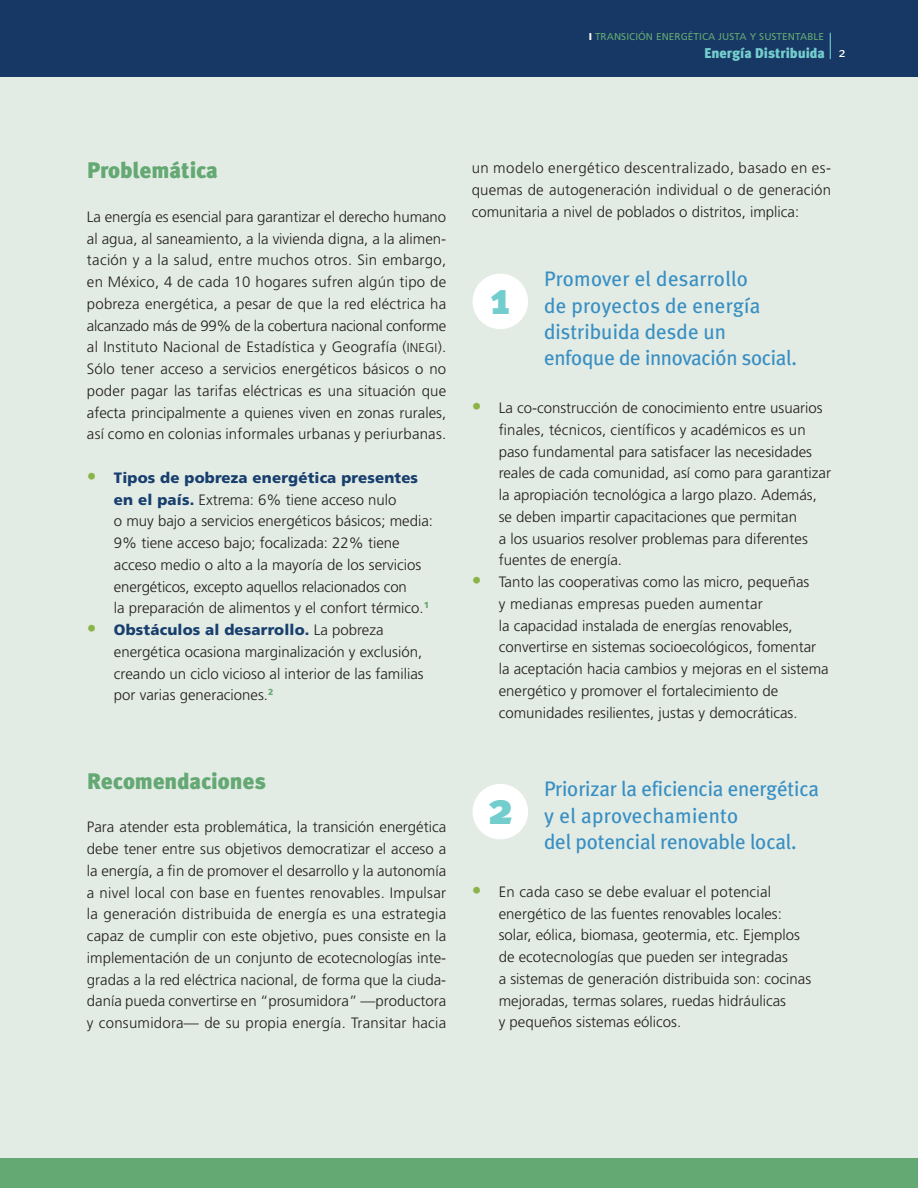
<style>
.page{position:relative;width:918px;height:1188px;background:#fff}
.page>*{position:absolute;margin:0;border:0;box-sizing:border-box;transform-origin:0 0}
.t1{font:900 45px "Meta Plus";color:#74cdcd}
.F_T1{font:900 22.5px "Meta Plus";color:#64a873}
.F_Tit_numerotes{font:21px/26.2px "Meta Plus";letter-spacing:-.01em;color:#388fc3}
.F_TB_primera{font:300 15px/21.8px "Frutiger LT Std";color:#231f20}
.t2{font:900 14.1px "Meta Plus";color:#74cdcd}
.t3{font:13.5px "Meta Plus";color:#fff}
.t4{font:9.9px "Frutiger LT Std";letter-spacing:.01em;color:#64a873}
.s1{font-weight:900;color:#fff}
.s2{font-family:"Frutiger LT Std Light SC850";font-weight:400;font-size:12.75px}
.s3{font-size:19.5px;color:#8cb348}
.s4{font-weight:900;color:#173e6d}
</style>
<div class="page">
<div style="left:0;top:77px;width:918px;height:1082px;background:#e2ebe4"></div>
<div style="left:0;top:1159px;width:918px;height:29px;background:#64a873"></div>
<div style="left:0;top:0;width:918px;height:77px;background:#173764"></div>
<div style="left:473px;top:274px;width:55px;height:55px;background:#fff;border-radius:50%"></div>
<div style="left:473px;top:784px;width:55px;height:55px;background:#fff;border-radius:50%"></div>
<svg style="left:830px;top:33px;width:1px;height:26px"></svg>
<p class="t4" style="left:589px;top:31px;width:237px"><span class="s1">I</span> TRANSICIÓN ENERGÉTICA JUSTA Y SUSTENTABLE</p>
<p class="t2" style="left:704px;top:45px;width:123px">Energía Distribuida</p>
<p class="t3" style="left:838px;top:45px;width:9px">2</p>
<p class="F_T1" style="left:87px;top:157px;width:133px">Problemática</p>
<p class="F_TB_primera" style="left:87px;top:206px;width:361px;text-align:justify">La energía es esencial para garantizar el derecho humano al agua, al saneamiento, a la vivienda digna, a la alimen&shy;tación y a la salud, entre muchos otros. Sin embargo, en México, 4 de cada 10 hogares sufren algún tipo de pobreza energética, a pesar de que la red eléctrica ha alcanzado más de 99% de la cobertura nacional conforme al Instituto Nacional de Estadística y Geografía (<span class="s2">inegi</span>).<br>Sólo tener acceso a servicios energéticos básicos o no poder pagar las tarifas eléctricas es una situación que afecta principalmente a quienes viven en zonas rurales, así como en colonias informales urbanas y periurbanas.</p>
<p class="F_TB_primera" style="left:114px;top:467px;width:321px;text-indent:-27px"><span class="s3">•</span> <span class="s4">Tipos de pobreza energética presentes en el país.</span> Extrema: 6% tiene acceso nulo<br>o muy bajo a servicios energéticos básicos; media:<br>9% tiene acceso bajo; focalizada: 22% tiene acceso medio o alto a la mayoría de los servicios energéticos, excepto aquellos relacionados con<br>la preparación de alimentos y el confort térmico.<sup>1</sup></p>
<p class="F_TB_primera" style="left:114px;top:619px;width:311px;text-indent:-27px"><span class="s3">•</span> <span class="s4">Obstáculos al desarrollo.</span> La pobreza energética ocasiona marginalización y exclusión, creando un ciclo vicioso al interior de las familias por varias generaciones.<sup>2</sup></p>
<p class="F_T1" style="left:87px;top:768px;width:180px">Recomendaciones</p>
<p class="F_TB_primera" style="left:87px;top:817px;width:361px;text-align:justify">Para atender esta problemática, la transición energética debe tener entre sus objetivos democratizar el acceso a la energía, a fin de promover el desarrollo y la autonomía a nivel local con base en fuentes renovables. Impulsar la generación distribuida de energía es una estrategia capaz de cumplir con este objetivo, pues consiste en la implementación de un conjunto de ecotecnologías inte&shy;gradas a la red eléctrica nacional, de forma que la ciuda&shy;danía pueda convertirse en “prosumidora” —productora y consumidora— de su propia energía. Transitar hacia</p>
<p class="F_TB_primera" style="left:472px;top:157px;width:361px;text-align:justify">un modelo energético descentralizado, basado en es&shy;quemas de autogeneración individual o de generación comunitaria a nivel de poblados o distritos, implica:</p>
<p class="F_Tit_numerotes" style="left:544px;top:266px;width:254px">Promover el desarrollo<br>de proyectos de energía distribuida desde un enfoque de innovación social.</p>
<p class="F_TB_primera" style="left:499px;top:397px;width:334px;text-indent:-27px"><span class="s3">•</span> La co-construcción de conocimiento entre usuarios finales, técnicos, científicos y académicos es un paso fundamental para satisfacer las necesidades reales de cada comunidad, así como para garantizar la apropiación tecnológica a largo plazo. Además, se deben impartir capacitaciones que permitan<br>a los usuarios resolver problemas para diferentes fuentes de energía.</p>
<p class="F_TB_primera" style="left:499px;top:571px;width:331px;text-indent:-27px"><span class="s3">•</span> Tanto las cooperativas como las micro, pequeñas<br>y medianas empresas pueden aumentar<br>la capacidad instalada de energías renovables, convertirse en sistemas socioecológicos, fomentar la aceptación hacia cambios y mejoras en el sistema energético y promover el fortalecimiento de comunidades resilientes, justas y democráticas.</p>
<p class="t1" style="left:491px;top:272px;width:20px">1</p>
<p class="F_Tit_numerotes" style="left:544px;top:776px;width:276px">Priorizar la eficiencia energética y el aprovechamiento<br>del potencial renovable local.</p>
<p class="F_TB_primera" style="left:499px;top:881px;width:314px;text-indent:-27px"><span class="s3">•</span> En cada caso se debe evaluar el potencial energético de las fuentes renovables locales: solar, eólica, biomasa, geotermia, etc. Ejemplos de ecotecnologías que pueden ser integradas<br>a sistemas de generación distribuida son: cocinas mejoradas, termas solares, ruedas hidráulicas<br>y pequeños sistemas eólicos.</p>
<p class="t1" style="left:488px;top:782px;width:25px">2</p>
</div>
